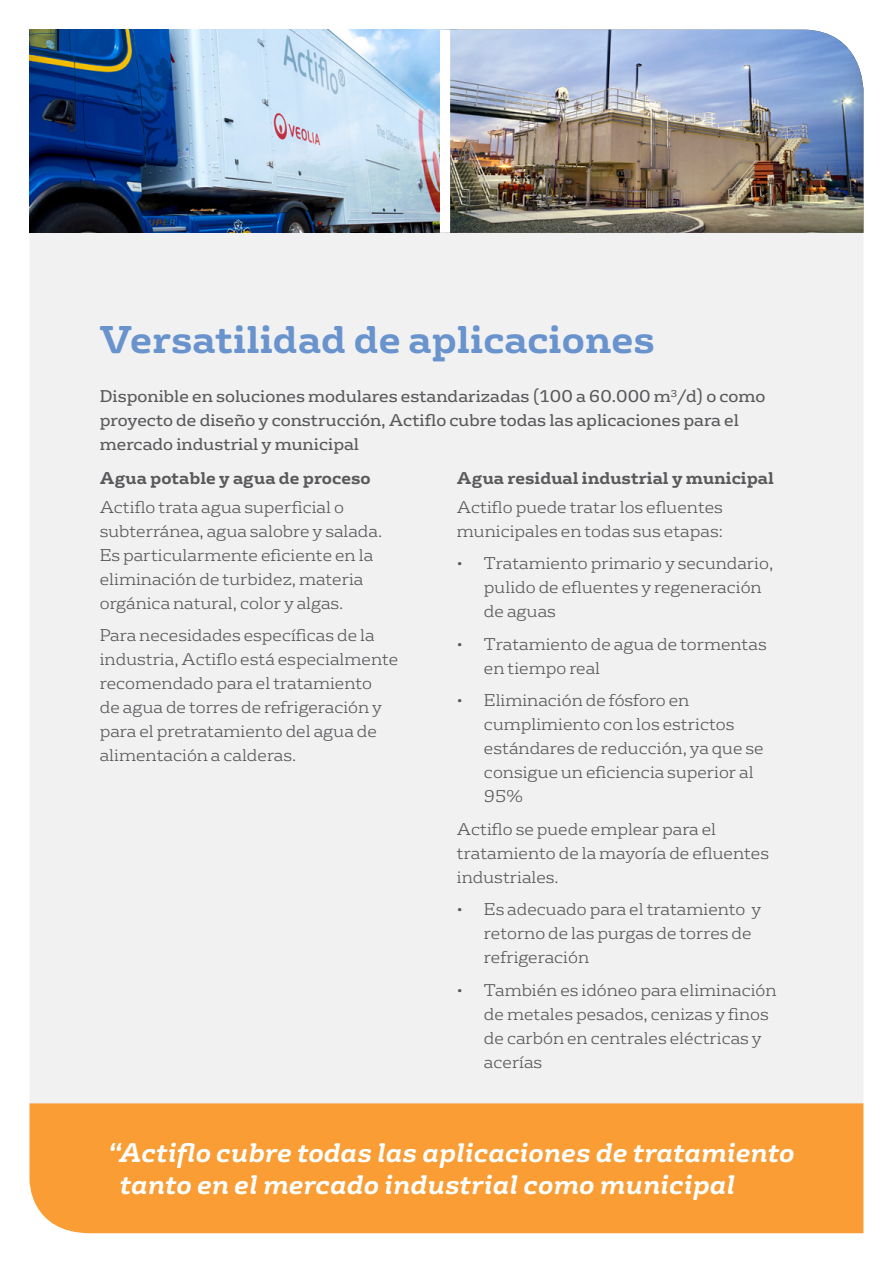
<style>
.page{position:relative;width:893px;height:1263px;background:#fff}
.page>*{position:absolute;margin:0;border:0;box-sizing:border-box;transform-origin:0 0}
.t1{font:700 37.5px "FS Rufus";color:#6993cd}
.t2{font:italic 700 26.1px/31.3px "FS Rufus";color:#fff}
.t3{font:300 16.5px/24px "FS Rufus";color:#58595b}
.t4{font:16.5px/24px "FS Rufus";color:#58595b}
.t5{font:700 16.5px "FS Rufus";color:#58595b}
</style>
<div class="page">
<div style="left:30px;top:233px;width:833px;height:870px;background:#f1f1f2"></div>
<img style="left:30px;top:30px;width:410px;height:203px">
<img style="left:450px;top:30px;width:413px;height:203px">
<div style="left:30px;top:1103px;width:833px;height:130px;background:#f99d34"></div>
<h1 class="t1" style="left:100px;top:307px;width:557px">Versatilidad de aplicaciones</h1>
<p class="t4" style="left:100px;top:383px;width:667px">Disponible en soluciones modulares estandarizadas (100 a 60.000 m<sup>3</sup>/d) o como proyecto de diseño y construcción, Actiflo cubre todas las aplicaciones para el mercado industrial y municipal</p>
<p class="t5" style="left:100px;top:464px;width:272px">Agua potable y agua de proceso</p>
<p class="t3" style="left:100px;top:493px;width:284px">Actiflo trata agua superficial o subterránea, agua salobre y salada.<br>Es particularmente eficiente en la eliminación de turbidez, materia orgánica natural, color y algas.</p>
<p class="t3" style="left:100px;top:622px;width:300px">Para necesidades específicas de la industria, Actiflo está especialmente recomendado para el tratamiento<br>de agua de torres de refrigeración y para el pretratamiento del agua de alimentación a calderas.</p>
<p class="t5" style="left:457px;top:464px;width:318px">Agua residual industrial y municipal</p>
<p class="t3" style="left:457px;top:493px;width:267px">Actiflo puede tratar los efluentes municipales en todas sus etapas:</p>
<p class="t3" style="left:484px;top:550px;width:291px;text-indent:-27px">• Tratamiento primario y secundario, pulido de efluentes y regeneración de aguas</p>
<p class="t3" style="left:484px;top:630px;width:284px;text-indent:-27px">• Tratamiento de agua de tormentas en tiempo real</p>
<p class="t3" style="left:484px;top:687px;width:281px;text-indent:-27px">• Eliminación de fósforo en cumplimiento con los estrictos estándares de reducción, ya que se consigue un eficiencia superior al<br>95%</p>
<p class="t3" style="left:457px;top:815px;width:314px">Actiflo se puede emplear para el tratamiento de la mayoría de efluentes industriales.</p>
<p class="t3" style="left:484px;top:896px;width:279px;text-indent:-27px">• Es adecuado para el tratamiento y retorno de las purgas de torres de refrigeración</p>
<p class="t3" style="left:484px;top:977px;width:294px;text-indent:-27px">• También es idóneo para eliminación de metales pesados, cenizas y finos de carbón en centrales eléctricas y acerías</p>
<h2 class="t2" style="left:120px;top:1135px;width:676px;text-indent:-12px">“Actiflo cubre todas las aplicaciones de tratamiento tanto en el mercado industrial como municipal</h2>
</div>
